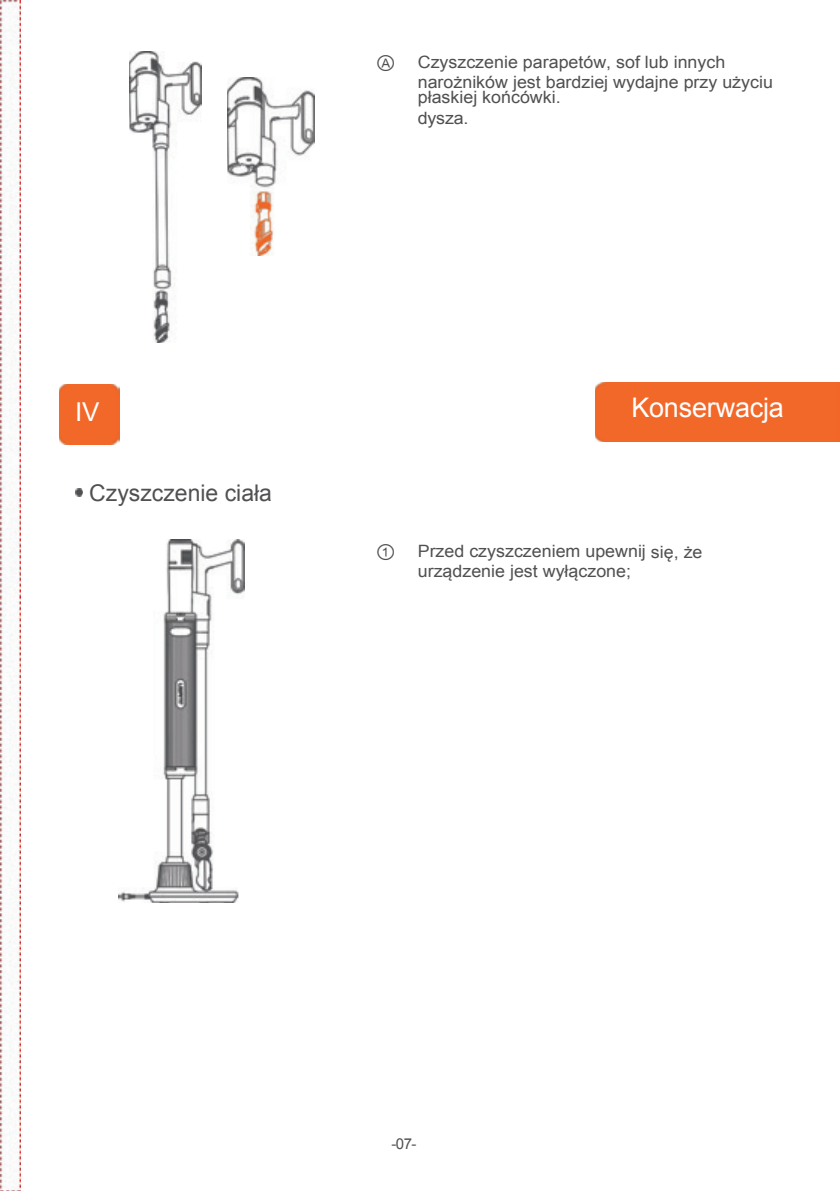
<style>
.page{position:relative;width:840px;height:1191px;background:#fff}
.page>*{position:absolute;margin:0;border:0;box-sizing:border-box;transform-origin:0 0}
.t1{font:27px "Arial";letter-spacing:-.005em;color:#fff}
.t2{font:26px "Arial";color:#fff}
.t3{font:23px "Arial";color:#505052}
.t4{font:17px/19.6px "Arial";color:#505052;scale:1.05 1}
.t5{font:15px "Arial";color:#505052}
.s1{font-family:"Arial Unicode MS";font-size:19px}
</style>
<div class="page">
<div style="left:60px;top:385px;width:59px;height:59px;background:#f26829"></div>
<svg style="left:75px;top:488px;width:8px;height:8px"></svg>
<img style="left:0;top:0;width:20px;height:1191px">
<div style="left:596px;top:382px;width:243px;height:60px;background:#f26829"></div>
<img style="left:130px;top:51px;width:72px;height:292px">
<img style="left:227px;top:78px;width:87px;height:177px">
<img style="left:119px;top:540px;width:125px;height:363px">
<p class="t4" style="left:418px;top:53px;width:340px;text-indent:-42px"><span class="s1">Ⓐ</span> Czyszczenie parapetów, sof lub innych narożników jest bardziej wydajne przy użyciu</p>
<p class="t4" style="left:418px;top:86px;width:138px;line-height:21.4px">płaskiej końcówki. dysza.</p>
<h2 class="t2" style="left:75px;top:395px;width:26px">IV</h2>
<h3 class="t3" style="left:89px;top:478px;width:184px">Czyszczenie ciała</h3>
<h1 class="t1" style="left:631px;top:390px;width:154px">Konserwacja</h1>
<p class="t4" style="left:418px;top:541px;width:273px;text-indent:-42px"><span class="s1">①</span> Przed czyszczeniem upewnij się, że urządzenie jest wyłączone;</p>
<p class="t5" style="left:391px;top:1134px;width:27px">-07-</p>
</div>
